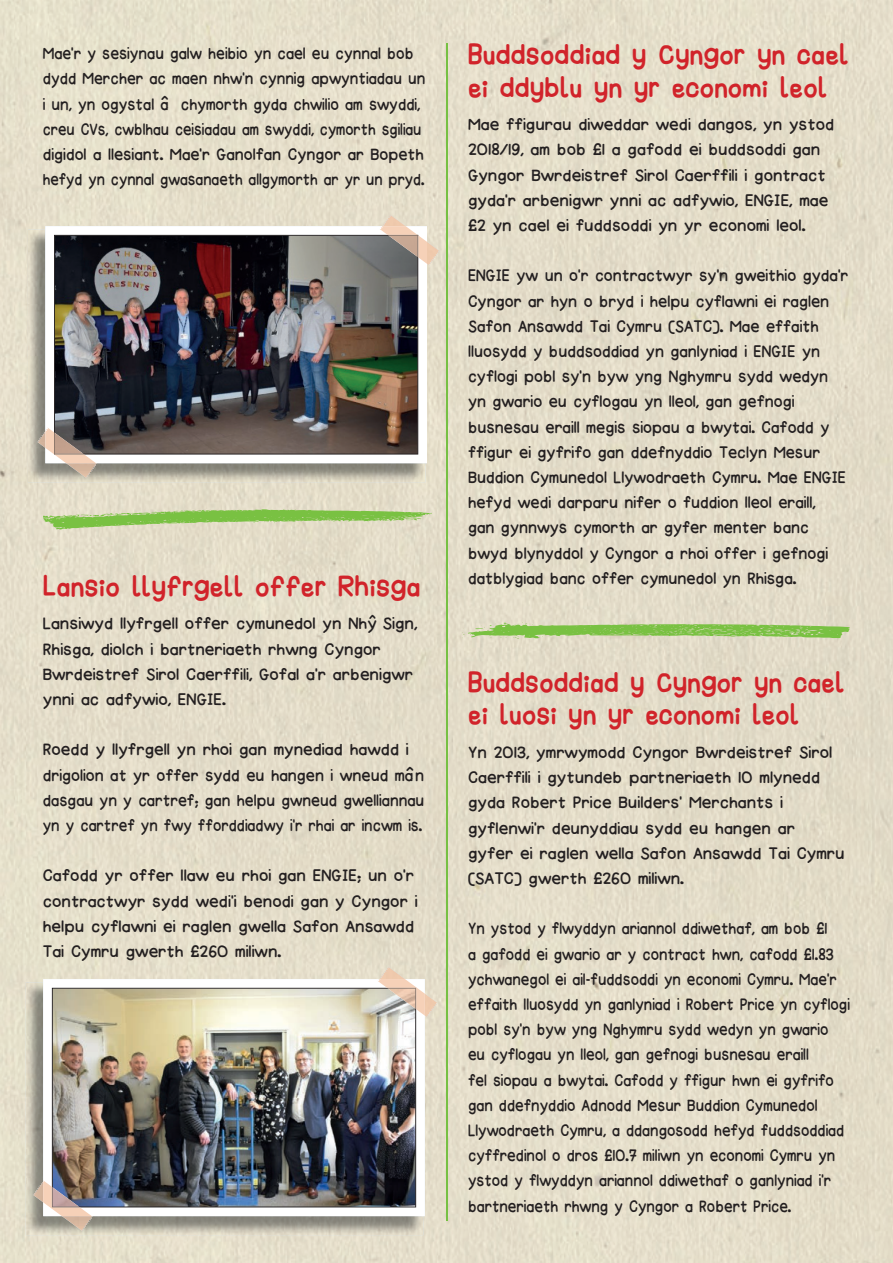
<style>
.page{position:relative;width:893px;height:1263px;background:#e4ddc9}
.page>*{position:absolute;margin:0;border:0;box-sizing:border-box;transform-origin:0 0}
.t1{font:27px/32.4px "Happy Marker";color:#d1232a;scale:.95 1}
.t2{font:27px/32.4px "Happy Marker";color:#d1232a;scale:.94 1}
.t3{font:27px "Happy Marker";color:#d1232a;scale:.96 1}
.t4{font:21px/25.2px "Happy Fun Marker Time";color:#231f20}
.t5{font:21px/25.2px "Happy Fun Marker Time";color:#231f20;scale:.89 1}
.t6{font:21px/25.2px "Happy Fun Marker Time";color:#231f20;scale:.95 1}
.t7{font:21px/25.2px "Happy Fun Marker Time";color:#231f20;scale:.91 1}
.s1{font-family:"Happy Marker";font-size:15px}
</style>
<div class="page">
<img style="left:28px;top:230px;width:397px;height:252px">
<svg style="left:45px;top:226px;width:382px;height:237px"></svg>
<img style="left:54px;top:235px;width:364px;height:219px">
<img style="left:382px;top:215px;width:58px;height:51px">
<svg style="left:380px;top:226px;width:47px;height:38px"></svg>
<img style="left:388px;top:235px;width:30px;height:22px">
<img style="left:37px;top:431px;width:60px;height:47px">
<svg style="left:45px;top:427px;width:51px;height:36px"></svg>
<img style="left:54px;top:433px;width:30px;height:21px">
<img style="left:26px;top:982px;width:397px;height:253px">
<svg style="left:43px;top:979px;width:382px;height:237px"></svg>
<img style="left:52px;top:988px;width:364px;height:219px">
<img style="left:380px;top:966px;width:58px;height:51px">
<svg style="left:377px;top:979px;width:48px;height:37px"></svg>
<img style="left:388px;top:988px;width:28px;height:21px">
<img style="left:33px;top:1180px;width:60px;height:51px">
<svg style="left:43px;top:1180px;width:49px;height:36px"></svg>
<img style="left:52px;top:1187px;width:27px;height:20px">
<hr style="left:447px;top:43px;width:1px;height:1177px;background:#76c043">
<svg style="left:462px;top:623px;width:388px;height:16px;background:#a3cb77"></svg>
<svg style="left:43px;top:509px;width:389px;height:20px;background:#aece85"></svg>
<p class="t7" style="left:43px;top:41px;width:422px">Mae’r y sesiynau galw heibio yn cael eu cynnal bob dydd Mercher ac maen nhw’n cynnig apwyntiadau un i un, yn ogystal a^ chymorth gyda chwilio am swyddi, creu CVs, cwblhau ceisiadau am swyddi, cymorth sgiliau digidol a llesiant. Mae’r Ganolfan Cyngor ar Bopeth hefyd yn cynnal gwasanaeth allgymorth ar yr un pryd.</p>
<p class="t3" style="left:43px;top:566px;width:395px">Lansio llyfrgell offer Rhisga</p>
<p class="t4" style="left:43px;top:611px;width:376px">Lansiwyd llyfrgell offer cymunedol yn Nhy^ Sign, Rhisga, diolch i bartneriaeth rhwng Cyngor Bwrdeistref Sirol Caerffili, Gofal a’r arbenigwr ynni ac adfywio, ENGIE.</p>
<p class="t4" style="left:43px;top:737px;width:383px">Roedd y llyfrgell yn rhoi gan mynediad hawdd i drigolion at yr offer sydd eu hangen i wneud ma^n dasgau yn y cartref; gan helpu gwneud gwelliannau yn y cartref yn fwy fforddiadwy i’r rhai ar incwm is.</p>
<p class="t4" style="left:43px;top:863px;width:376px">Cafodd yr offer llaw eu rhoi gan ENGIE; un o’r contractwyr sydd wedi’i benodi gan y Cyngor i helpu cyflawni ei raglen gwella Safon Ansawdd Tai Cymru gwerth <span class="s1">£</span>26O miliwn.</p>
<p class="t1" style="left:468px;top:37px;width:402px">Buddsoddiad y Cyngor yn cael ei ddyblu yn yr economi leol</p>
<p class="t4" style="left:468px;top:112px;width:368px">Mae ffigurau diweddar wedi dangos, yn ystod 2O18/19, am bob <span class="s1">£</span>1 a gafodd ei buddsoddi gan Gyngor Bwrdeistref Sirol Caerffili i gontract gyda’r arbenigwr ynni ac adfywio, ENGIE, mae <span class="s1">£</span>2 yn cael ei fuddsoddi yn yr economi leol.</p>
<p class="t6" style="left:468px;top:263px;width:402px">ENGIE yw un o’r contractwyr sy’n gweithio gyda’r Cyngor ar hyn o bryd i helpu cyflawni ei raglen Safon Ansawdd Tai Cymru (SATC). Mae effaith lluosydd y buddsoddiad yn ganlyniad i ENGIE yn cyflogi pobl sy’n byw yng Nghymru sydd wedyn yn gwario eu cyflogau yn lleol, gan gefnogi busnesau eraill megis siopau a bwytai. Cafodd y ffigur ei gyfrifo gan ddefnyddio Teclyn Mesur Buddion Cymunedol Llywodraeth Cymru. Mae ENGIE hefyd wedi darparu nifer o fuddion lleol eraill,<br>gan gynnwys cymorth ar gyfer menter banc bwyd blynyddol y Cyngor a rhoi offer i gefnogi datblygiad banc offer cymunedol yn Rhisga.</p>
<p class="t2" style="left:468px;top:665px;width:402px">Buddsoddiad y Cyngor yn cael ei luosi yn yr economi leol</p>
<p class="t4" style="left:468px;top:740px;width:378px">Yn 2O13, ymrwymodd Cyngor Bwrdeistref Sirol Caerffili i gytundeb partneriaeth 1O mlynedd gyda Robert Price Builders’ Merchants i gyflenwi’r deunyddiau sydd eu hangen ar gyfer ei raglen wella Safon Ansawdd Tai Cymru (SATC) gwerth <span class="s1">£</span>26O miliwn.</p>
<p class="t5" style="left:468px;top:916px;width:431px">Yn ystod y flwyddyn ariannol ddiwethaf, am bob <span class="s1">£</span>1<br>a gafodd ei gwario ar y contract hwn, cafodd <span class="s1">£</span>1.83 ychwanegol ei ail-fuddsoddi yn economi Cymru. Mae’r effaith lluosydd yn ganlyniad i Robert Price yn cyflogi pobl sy’n byw yng Nghymru sydd wedyn yn gwario eu cyflogau yn lleol, gan gefnogi busnesau eraill<br>fel siopau a bwytai. Cafodd y ffigur hwn ei gyfrifo gan ddefnyddio Adnodd Mesur Buddion Cymunedol Llywodraeth Cymru, a ddangosodd hefyd fuddsoddiad cyffredinol o dros <span class="s1">£</span>1O.7 miliwn yn economi Cymru yn ystod y flwyddyn ariannol ddiwethaf o ganlyniad i’r bartneriaeth rhwng y Cyngor a Robert Price.</p>
</div>
